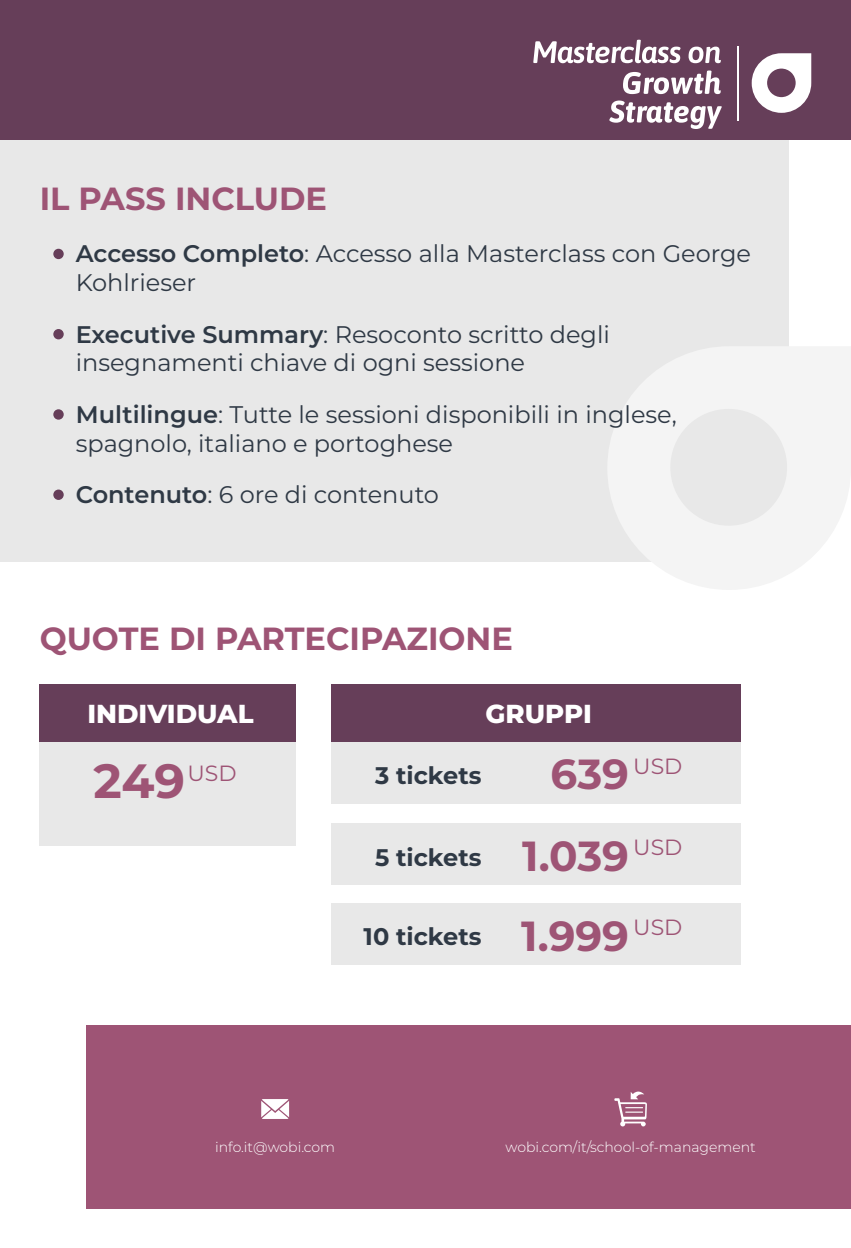
<style>
.page{position:relative;width:851px;height:1248px;background:#fff}
.page>*{position:absolute;margin:0;border:0;box-sizing:border-box;transform-origin:0 0}
.t1{font:700 48px "Montserrat";color:#9e5475}
.t2{font:700 42px "Montserrat";color:#9e5475}
.t3{font:700 32px "Montserrat";color:#9e5475}
.t4{font:800 26px "Montserrat";color:#fff}
.t5{font:24px/28.8px "Montserrat";color:#2f3945}
.t6{font:700 24px "Montserrat";color:#2f3945}
.t7{font:300 14px "Montserrat";color:#fff}
.s1{font-weight:600}
.s2{font-size:42px;color:#9e5475}
</style>
<div class="page">
<div style="left:0;top:0;width:850px;height:140px;background:#663e59"></div>
<svg style="left:751px;top:53px;width:60px;height:60px"></svg>
<hr style="left:737px;top:46px;width:1px;height:74px;background:#fff">
<svg style="left:623px;top:70px;width:97px;height:24px"></svg>
<svg style="left:609px;top:100px;width:112px;height:29px"></svg>
<svg style="left:533px;top:40px;width:147px;height:23px"></svg>
<svg style="left:688px;top:47px;width:32px;height:16px"></svg>
<div style="left:0;top:140px;width:788px;height:421px;background:#e8e8e8"></div>
<div style="left:87px;top:1024px;width:763px;height:184px;background:#9e5475"></div>
<svg style="left:261px;top:1099px;width:28px;height:19px"></svg>
<svg style="left:614px;top:1091px;width:32px;height:35px"></svg>
<svg style="left:607px;top:346px;width:243px;height:244px;fill:#f4f4f4"></svg>
<div style="left:53px;top:249px;width:11px;height:10px;background:#663e59;border-radius:50%"></div>
<div style="left:53px;top:329px;width:11px;height:10px;background:#663e59;border-radius:50%"></div>
<div style="left:53px;top:489px;width:11px;height:11px;background:#663e59;border-radius:50%"></div>
<div style="left:53px;top:409px;width:11px;height:10px;background:#663e59;border-radius:50%"></div>
<svg style="left:40px;top:684px;width:256px;height:161px"></svg>
<svg style="left:331px;top:684px;width:409px;height:119px"></svg>
<div style="left:331px;top:823px;width:409px;height:61px;background:#e8e8e8"></div>
<div style="left:331px;top:903px;width:409px;height:61px;background:#e8e8e8"></div>
<h3 class="t3" style="left:40px;top:177px;width:289px">IL PASS INCLUDE</h3>
<p class="t5" style="left:76px;top:239px;width:676px"><span class="s1">Accesso Completo</span>: Accesso alla Masterclass con George<br>Kohlrieser</p>
<p class="t5" style="left:76px;top:319px;width:535px"><span class="s1">Executive Summary</span>: Resoconto scritto degli insegnamenti chiave di ogni sessione</p>
<p class="t5" style="left:76px;top:399px;width:602px"><span class="s1">Multilingue</span>: Tutte le sessioni disponibili in inglese, spagnolo, italiano e portoghese</p>
<p class="t5" style="left:76px;top:479px;width:365px"><span class="s1">Contenuto</span>: 6 ore di contenuto</p>
<h3 class="t3" style="left:40px;top:617px;width:474px">QUOTE DI PARTECIPAZIONE</h3>
<p class="t4" style="left:87px;top:696px;width:168px">INDIVIDUAL</p>
<p class="t4" style="left:485px;top:696px;width:108px">GRUPPI</p>
<h1 class="t1" style="left:94px;top:749px;width:144px">249<sup>USD</sup></h1>
<p class="t6" style="left:375px;top:759px;width:108px">3 tickets</p>
<h2 class="t2" style="left:550px;top:746px;width:133px">639 <sup>USD</sup></h2>
<p class="t6" style="left:375px;top:841px;width:309px">5 tickets <span class="s2">1.039</span> <sup>USD</sup></p>
<p class="t6" style="left:363px;top:920px;width:320px">10 tickets <span class="s2">1.999</span> <sup>USD</sup></p>
<p class="t7" style="left:215px;top:1137px;width:121px">info.it@wobi.com</p>
<p class="t7" style="left:505px;top:1137px;width:252px">wobi.com/it/school-of-management</p>
</div>
